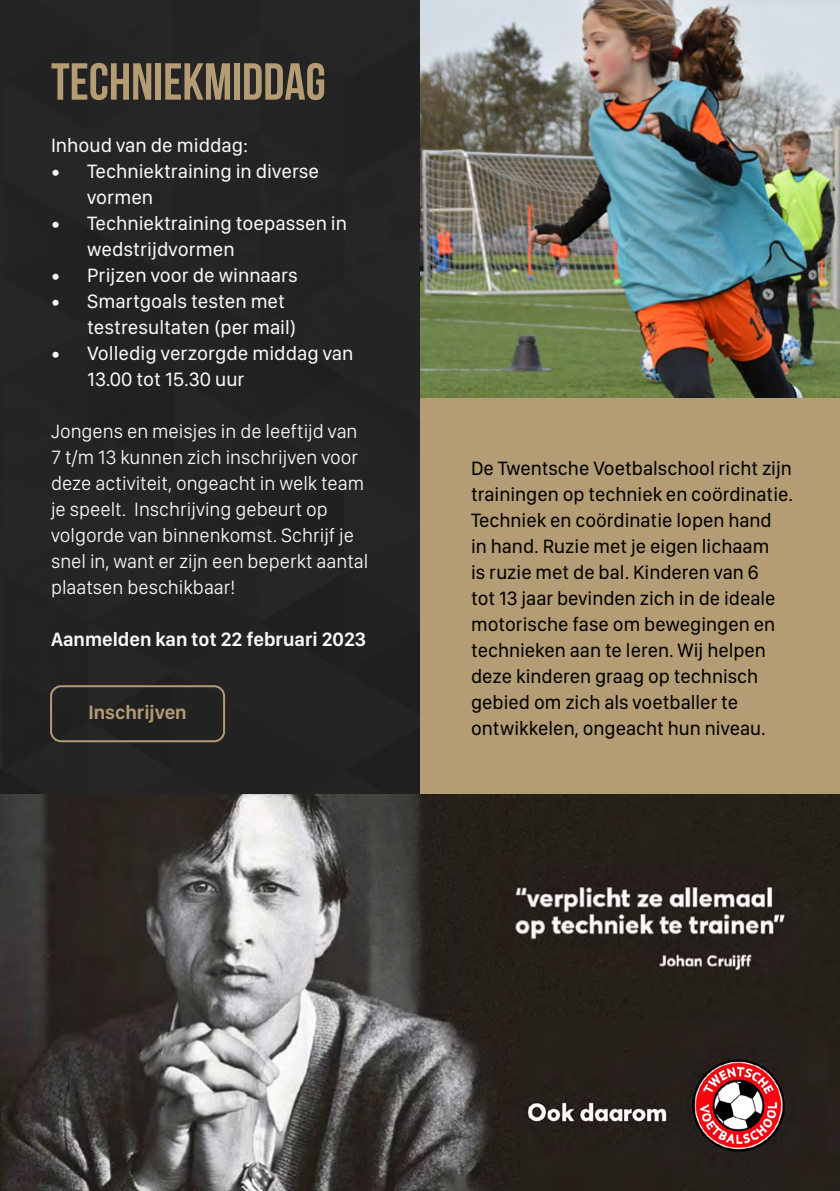
<style>
.page{position:relative;width:840px;height:1191px;background:#fff}
.page>*{position:absolute;margin:0;border:0;box-sizing:border-box;transform-origin:0 0}
.t1{font:700 52px "Bebas Neue";color:#b49c74}
.t2{font:20px/26px "SF Compact Display";color:#000}
.t3{font:300 20px/26px "SF Compact Display";color:#f8f8f9}
.t4{font:20px/26px "SF Compact Display";color:#f8f8f9}
.t5{font:600 20px "SF Compact Display";color:#f8f8f9}
.t6{font:600 20px "SF Compact Display";color:#b49c74}
</style>
<div class="page">
<div style="left:0;top:0;width:839px;height:1191px;background:#252425"></div>
<div style="left:420px;top:397px;width:419px;height:397px;background:#b49c74"></div>
<img style="left:420px;top:0;width:419px;height:397px">
<img style="left:0;top:794px;width:839px;height:397px">
<img style="left:523px;top:1019px;width:304px;height:172px">
<div style="left:50px;top:685px;width:175px;height:57px;border:2px solid #b49c74;border-radius:10px"></div>
<h1 class="t1" style="left:51px;top:53px;width:276px">TECHNIEKMIDDAG</h1>
<p class="t4" style="left:51px;top:131px;width:199px">Inhoud van de middag:</p>
<p class="t4" style="left:87px;top:157px;width:233px;text-indent:-36px">• Techniektraining in diverse vormen</p>
<p class="t4" style="left:87px;top:209px;width:261px;text-indent:-36px">• Techniektraining toepassen in wedstrijdvormen</p>
<p class="t4" style="left:51px;top:261px;width:248px">• Prijzen voor de winnaars</p>
<p class="t4" style="left:87px;top:287px;width:211px;text-indent:-36px">• Smartgoals testen met testresultaten (per mail)</p>
<p class="t4" style="left:87px;top:339px;width:268px;text-indent:-36px">• Volledig verzorgde middag van<br>13.00 tot 15.30 uur</p>
<p class="t3" style="left:51px;top:417px;width:318px">Jongens en meisjes in de leeftijd van 7 t/m 13 kunnen zich inschrijven voor deze activiteit, ongeacht in welk team je speelt. Inschrijving gebeurt op volgorde van binnenkomst. Schrijf je snel in, want er zijn een beperkt aantal plaatsen beschikbaar!</p>
<p class="t5" style="left:51px;top:625px;width:316px">Aanmelden kan tot 22 februari 2023</p>
<p class="t6" style="left:88px;top:698px;width:100px">Inschrijven</p>
<p class="t2" style="left:471px;top:454px;width:323px">De Twentsche Voetbalschool richt zijn trainingen op techniek en coördinatie.<br>Techniek en coördinatie lopen hand<br>in hand. Ruzie met je eigen lichaam<br>is ruzie met de bal. Kinderen van 6<br>tot 13 jaar bevinden zich in de ideale motorische fase om bewegingen en technieken aan te leren. Wij helpen deze kinderen graag op technisch gebied om zich als voetballer te ontwikkelen, ongeacht hun niveau.</p>
</div>
